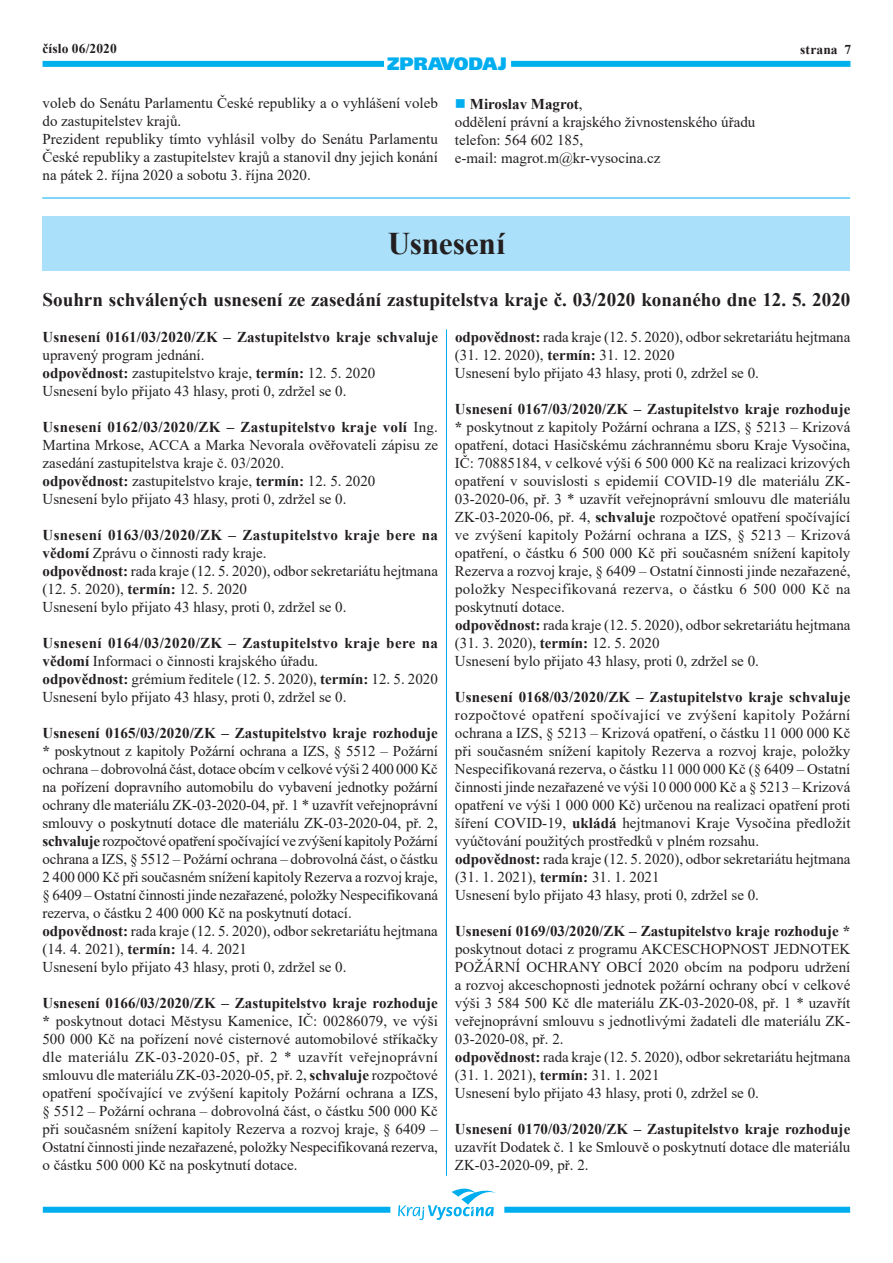
<style>
.page{position:relative;width:893px;height:1263px;background:#fff}
.page>*{position:absolute;margin:0;border:0;box-sizing:border-box;transform-origin:0 0}
.t1{font:700 31.5px "Times New Roman";color:#231f20}
.t2{font:700 19.2px "Times New Roman";color:#231f20}
.t3{font:900 18px "Frutiger CE";color:#00aeef}
.t4{font:15px/18px "Times New Roman";color:#231f20}
.t5{font:700 15px "Times New Roman";letter-spacing:.01em;color:#231f20}
.t6{font:700 13.5px "Times New Roman";letter-spacing:.01em;color:#231f20}
.s1{color:#00aeef}
.s2{font-weight:700}
</style>
<div class="page">
<div style="left:43px;top:61px;width:341px;height:6px;background:#00b1ec"></div>
<div style="left:511px;top:61px;width:339px;height:6px;background:#00b1ec"></div>
<div style="left:43px;top:1207px;width:347px;height:6px;background:#00aeef"></div>
<div style="left:504px;top:1207px;width:346px;height:6px;background:#00aeef"></div>
<svg style="left:398px;top:1188px;width:98px;height:32px"></svg>
<hr style="left:42px;top:198px;width:808px;height:1px;background:#00aeef">
<div style="left:43px;top:216px;width:807px;height:54px;background:#aae0f9"></div>
<hr style="left:446px;top:329px;width:1px;height:847px;background:#00aeef">
<p class="t6" style="left:43px;top:39px;width:76px">číslo 06/2020</p>
<p class="t6" style="left:800px;top:40px;width:52px">strana 7</p>
<p class="t3" style="left:387px;top:52px;width:121px">ZPRAVODAJ</p>
<p class="t4" style="left:43px;top:93px;width:397px">voleb do Senátu Parlamentu České republiky a o vyhlášení voleb do zastupitelstev krajů.<br>Prezident republiky tímto vyhlásil volby do Senátu Parlamentu České republiky a zastupitelstev krajů a stanovil dny jejich konání na pátek 2. října 2020 a sobotu 3. října 2020.</p>
<p class="t4" style="left:455px;top:94px;width:302px"><span class="s1">■</span> <span class="s2">Miroslav Magrot</span>,<br>oddělení právní a krajského živnostenského úřadu telefon: 564 602 185,<br>e-mail: magrot.m@kr-vysocina.cz</p>
<h1 class="t1" style="left:388px;top:220px;width:119px">Usnesení</h1>
<p class="t2" style="left:43px;top:286px;width:809px">Souhrn schválených usnesení ze zasedání zastupitelstva kraje č. 03/2020 konaného dne 12. 5. 2020</p>
<p class="t5" style="left:43px;top:326px;width:397px">Usnesení 0161/03/2020/ZK – Zastupitelstvo kraje schvaluje</p>
<p class="t4" style="left:43px;top:345px;width:334px">upravený program jednání.<br><span class="s2">odpovědnost:</span> zastupitelstvo kraje, <span class="s2">termín:</span> 12. 5. 2020<br>Usnesení bylo přijato 43 hlasy, proti 0, zdržel se 0.</p>
<p class="t4" style="left:43px;top:417px;width:397px"><span class="s2">Usnesení 0162/03/2020/ZK – Zastupitelstvo kraje volí</span> Ing.<br>Martina Mrkose, ACCA a Marka Nevorala ověřovateli zápisu ze zasedání zastupitelstva kraje č. 03/2020.<br><span class="s2">odpovědnost:</span> zastupitelstvo kraje, <span class="s2">termín:</span> 12. 5. 2020<br>Usnesení bylo přijato 43 hlasy, proti 0, zdržel se 0.</p>
<p class="t4" style="left:43px;top:525px;width:397px"><span class="s2">Usnesení 0163/03/2020/ZK – Zastupitelstvo kraje bere na vědomí</span> Zprávu o činnosti rady kraje.<br><span class="s2">odpovědnost:</span> rada kraje (12. 5. 2020), odbor sekretariátu hejtmana (12. 5. 2020), <span class="s2">termín:</span> 12. 5. 2020<br>Usnesení bylo přijato 43 hlasy, proti 0, zdržel se 0.</p>
<p class="t4" style="left:42px;top:633px;width:397px"><span class="s2">Usnesení 0164/03/2020/ZK – Zastupitelstvo kraje bere na vědomí</span> Informaci o činnosti krajského úřadu.<br><span class="s2">odpovědnost:</span> grémium ředitele (12. 5. 2020), <span class="s2">termín:</span> 12. 5. 2020<br>Usnesení bylo přijato 43 hlasy, proti 0, zdržel se 0.</p>
<p class="t4" style="left:42px;top:723px;width:397px"><span class="s2">Usnesení 0165/03/2020/ZK – Zastupitelstvo kraje rozhoduje *</span> poskytnout z kapitoly Požární ochrana a IZS, § 5512 – Požární ochrana – dobrovolná část, dotace obcím v celkové výši 2 400 000 Kč na pořízení dopravního automobilu do vybavení jednotky požární ochrany dle materiálu ZK-03-2020-04, př. 1 * uzavřít veřejnoprávní smlouvy o poskytnutí dotace dle materiálu ZK-03-2020-04, př. 2, <span class="s2">schvaluje</span> rozpočtové opatření spočívající ve zvýšení kapitoly Požární ochrana a IZS, § 5512 – Požární ochrana – dobrovolná část, o částku 2 400 000 Kč při současném snížení kapitoly Rezerva a rozvoj kraje, § 6409 – Ostatní činnosti jinde nezařazené, položky Nespecifikovaná rezerva, o částku 2 400 000 Kč na poskytnutí dotací. <span class="s2">odpovědnost:</span> rada kraje (12. 5. 2020), odbor sekretariátu hejtmana (14. 4. 2021), <span class="s2">termín:</span> 14. 4. 2021<br>Usnesení bylo přijato 43 hlasy, proti 0, zdržel se 0.</p>
<p class="t4" style="left:42px;top:993px;width:397px;text-align:justify"><span class="s2">Usnesení 0166/03/2020/ZK – Zastupitelstvo kraje rozhoduje *</span> poskytnout dotaci Městysu Kamenice, IČ: 00286079, ve výši 500 000 Kč na pořízení nové cisternové automobilové stříkačky dle materiálu ZK-03-2020-05, př. 2 * uzavřít veřejnoprávní smlouvu dle materiálu ZK-03-2020-05, př. 2, <span class="s2">schvaluje</span> rozpočtové opatření spočívající ve zvýšení kapitoly Požární ochrana a IZS, § 5512 – Požární ochrana – dobrovolná část, o částku 500 000 Kč při současném snížení kapitoly Rezerva a rozvoj kraje, § 6409 – Ostatní činnosti jinde nezařazené, položky Nespecifikovaná rezerva, o částku 500 000 Kč na poskytnutí dotace.</p>
<p class="t4" style="left:455px;top:328px;width:397px"><span class="s2">odpovědnost:</span> rada kraje (12. 5. 2020), odbor sekretariátu hejtmana (31. 12. 2020), <span class="s2">termín:</span> 31. 12. 2020<br>Usnesení bylo přijato 43 hlasy, proti 0, zdržel se 0.</p>
<p class="t4" style="left:455px;top:400px;width:397px"><span class="s2">Usnesení 0167/03/2020/ZK – Zastupitelstvo kraje rozhoduje *</span> poskytnout z kapitoly Požární ochrana a IZS, § 5213 – Krizová opatření, dotaci Hasičskému záchrannému sboru Kraje Vysočina, IČ: 70885184, v celkové výši 6 500 000 Kč na realizaci krizových opatření v souvislosti s epidemií COVID-19 dle materiálu ZK-03-2020-06, př. 3 * uzavřít veřejnoprávní smlouvu dle materiálu ZK-03-2020-06, př. 4, <span class="s2">schvaluje</span> rozpočtové opatření spočívající ve zvýšení kapitoly Požární ochrana a IZS, § 5213 – Krizová opatření, o částku 6 500 000 Kč při současném snížení kapitoly Rezerva a rozvoj kraje, § 6409 – Ostatní činnosti jinde nezařazené, položky Nespecifikovaná rezerva, o částku 6 500 000 Kč na poskytnutí dotace.<br><span class="s2">odpovědnost:</span> rada kraje (12. 5. 2020), odbor sekretariátu hejtmana (31. 3. 2020), <span class="s2">termín:</span> 12. 5. 2020<br>Usnesení bylo přijato 43 hlasy, proti 0, zdržel se 0.</p>
<p class="t5" style="left:455px;top:686px;width:397px">Usnesení 0168/03/2020/ZK – Zastupitelstvo kraje schvaluje</p>
<p class="t4" style="left:455px;top:706px;width:397px">rozpočtové opatření spočívající ve zvýšení kapitoly Požární ochrana a IZS, § 5213 – Krizová opatření, o částku 11 000 000 Kč při současném snížení kapitoly Rezerva a rozvoj kraje, položky Nespecifikovaná rezerva, o částku 11 000 000 Kč (§ 6409 – Ostatní činnosti jinde nezařazené ve výši 10 000 000 Kč a § 5213 – Krizová opatření ve výši 1 000 000 Kč) určenou na realizaci opatření proti šíření COVID-19, <span class="s2">ukládá</span> hejtmanovi Kraje Vysočina předložit vyúčtování použitých prostředků v plném rozsahu.<br><span class="s2">odpovědnost:</span> rada kraje (12. 5. 2020), odbor sekretariátu hejtmana (31. 1. 2021), <span class="s2">termín:</span> 31. 1. 2021<br>Usnesení bylo přijato 43 hlasy, proti 0, zdržel se 0.</p>
<p class="t5" style="left:455px;top:920px;width:397px">Usnesení 0169/03/2020/ZK – Zastupitelstvo kraje rozhoduje *</p>
<p class="t4" style="left:455px;top:940px;width:397px">poskytnout dotaci z programu AKCESCHOPNOST JEDNOTEK POŽÁRNÍ OCHRANY OBCÍ 2020 obcím na podporu udržení a rozvoj akceschopnosti jednotek požární ochrany obcí v celkové výši 3 584 500 Kč dle materiálu ZK-03-2020-08, př. 1 * uzavřít veřejnoprávní smlouvu s jednotlivými žadateli dle materiálu ZK-03-2020-08, př. 2.<br><span class="s2">odpovědnost:</span> rada kraje (12. 5. 2020), odbor sekretariátu hejtmana (31. 1. 2021), <span class="s2">termín:</span> 31. 1. 2021<br>Usnesení bylo přijato 43 hlasy, proti 0, zdržel se 0.</p>
<p class="t5" style="left:455px;top:1118px;width:397px">Usnesení 0170/03/2020/ZK – Zastupitelstvo kraje rozhoduje</p>
<p class="t4" style="left:455px;top:1138px;width:397px">uzavřít Dodatek č. 1 ke Smlouvě o poskytnutí dotace dle materiálu<br>ZK-03-2020-09, př. 2.</p>
</div>
